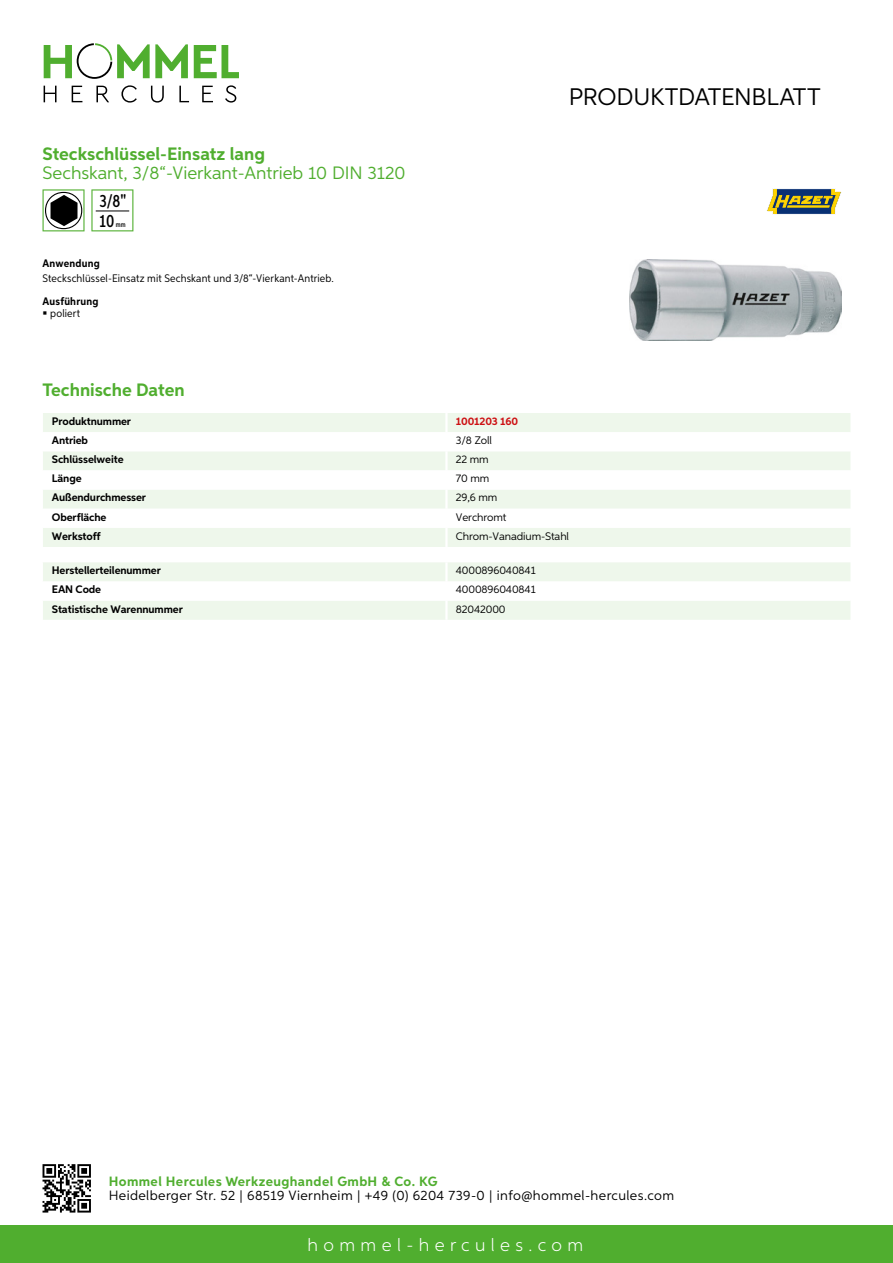
<style>
.page{position:relative;width:893px;height:1263px;background:#fff}
.page>*{position:absolute;margin:0;border:0;box-sizing:border-box;transform-origin:0 0}
.t1{font:24px "Aspira";letter-spacing:-.01em;color:#000}
.t2{font:700 18px "Aspira";color:#50ae2f}
.t3{font:18px "Aspira";color:#50ae2f}
.t4{font:300 18px "Aspira";letter-spacing:.3em;color:#fff}
.t5{font:500 17.85px/20.4px "Aspira XX Nar";color:#000}
.t6{font:13.5px "Aspira";letter-spacing:.03em;color:#000}
.t7{font:700 13.5px "Aspira";letter-spacing:.03em;color:#50ae2f}
.t8{font:700 10.95px "Aspira";letter-spacing:-.01em;color:#000}
.t9{font:10.95px "Aspira";letter-spacing:-.01em;color:#000}
.t10{font:10.95px "Aspira Nar";letter-spacing:.015em;color:#000}
.t11{font:700 10.95px "Aspira Nar";letter-spacing:.02em;color:#000}
.t12{font:700 10.95px "Aspira";letter-spacing:-.01em;color:#cd1013}
.t13{font:500 7.35px "Aspira XX Nar";color:#000}
</style>
<div class="page">
<div style="left:0;top:1226px;width:893px;height:37px;background:#50ae2f"></div>
<svg style="left:43px;top:1164px;width:48px;height:48px"></svg>
<svg style="left:194px;top:45px;width:45px;height:33px"></svg>
<svg style="left:44px;top:43px;width:144px;height:36px"></svg>
<svg style="left:44px;top:86px;width:13px;height:16px"></svg>
<svg style="left:72px;top:86px;width:10px;height:16px"></svg>
<svg style="left:96px;top:86px;width:13px;height:16px"></svg>
<svg style="left:121px;top:85px;width:16px;height:18px"></svg>
<svg style="left:151px;top:86px;width:13px;height:17px"></svg>
<svg style="left:179px;top:86px;width:10px;height:16px"></svg>
<svg style="left:202px;top:86px;width:11px;height:16px"></svg>
<svg style="left:225px;top:85px;width:11px;height:18px"></svg>
<div style="left:43px;top:413px;width:807px;height:134px;background:#eef7eb"></div>
<svg style="left:43px;top:432px;width:807px;height:96px"></svg>
<hr style="left:445px;top:413px;width:3px;height:19px;background:#fff">
<hr style="left:445px;top:432px;width:3px;height:19px;background:#fff">
<hr style="left:445px;top:451px;width:3px;height:19px;background:#fff">
<hr style="left:445px;top:470px;width:3px;height:20px;background:#fff">
<hr style="left:445px;top:490px;width:3px;height:19px;background:#fff">
<hr style="left:445px;top:509px;width:3px;height:19px;background:#fff">
<hr style="left:445px;top:528px;width:3px;height:19px;background:#fff">
<svg style="left:43px;top:562px;width:807px;height:58px"></svg>
<hr style="left:445px;top:601px;width:3px;height:19px;background:#fff">
<svg style="left:43px;top:189px;width:42px;height:42px"></svg>
<svg style="left:91px;top:189px;width:42px;height:42px"></svg>
<hr style="left:96px;top:211px;width:33px;height:1px;background:#000">
<img style="left:629px;top:259px;width:213px;height:81px">
<svg style="left:767px;top:188px;width:75px;height:26px;background:#818763"></svg>
<h2 class="t2" style="left:43px;top:142px;width:224px">Steckschlüssel-Einsatz lang</h2>
<h2 class="t3" style="left:43px;top:162px;width:365px">Sechskant, 3/8“-Vierkant-Antrieb 10 DIN 3120</h2>
<h3 class="t5" style="left:100px;top:191px;width:28px">3/8"<br>10</h3>
<p class="t13" style="left:116px;top:220px;width:11px">mm</p>
<p class="t11" style="left:43px;top:257px;width:59px">Anwendung</p>
<p class="t10" style="left:43px;top:272px;width:293px">Steckschlüssel-Einsatz mit Sechskant und 3/8“-Vierkant-Antrieb.</p>
<p class="t11" style="left:43px;top:294px;width:58px">Ausführung</p>
<p class="t10" style="left:50px;top:307px;width:32px">poliert</p>
<h1 class="t1" style="left:569px;top:82px;width:253px">Produktdatenblatt</h1>
<h2 class="t2" style="left:43px;top:379px;width:144px">Technische Daten</h2>
<p class="t8" style="left:52px;top:414px;width:81px">Produktnummer</p>
<p class="t12" style="left:456px;top:414px;width:64px">1001203 160</p>
<p class="t8" style="left:52px;top:434px;width:38px">Antrieb</p>
<p class="t9" style="left:456px;top:434px;width:38px">3/8 Zoll</p>
<p class="t8" style="left:52px;top:453px;width:73px">Schlüsselweite</p>
<p class="t9" style="left:456px;top:453px;width:34px">22 mm</p>
<p class="t8" style="left:52px;top:472px;width:31px">Länge</p>
<p class="t9" style="left:456px;top:472px;width:35px">70 mm</p>
<p class="t8" style="left:52px;top:491px;width:96px">Außendurchmesser</p>
<p class="t9" style="left:456px;top:491px;width:43px">29,6 mm</p>
<p class="t8" style="left:52px;top:510px;width:56px">Oberfläche</p>
<p class="t9" style="left:456px;top:510px;width:52px">Verchromt</p>
<p class="t8" style="left:52px;top:529px;width:50px">Werkstoff</p>
<p class="t9" style="left:456px;top:529px;width:115px">Chrom-Vanadium-Stahl</p>
<p class="t8" style="left:52px;top:564px;width:111px">Herstellerteilenummer</p>
<p class="t9" style="left:456px;top:564px;width:81px">4000896040841</p>
<p class="t8" style="left:52px;top:583px;width:51px">EAN Code</p>
<p class="t9" style="left:456px;top:583px;width:81px">4000896040841</p>
<p class="t8" style="left:52px;top:602px;width:132px">Statistische Warennummer</p>
<p class="t9" style="left:456px;top:602px;width:51px">82042000</p>
<p class="t7" style="left:109px;top:1172px;width:330px">Hommel Hercules Werkzeughandel GmbH &amp; Co. KG</p>
<p class="t6" style="left:109px;top:1187px;width:567px">Heidelberger Str. 52 | 68519 Viernheim | +49 (0) 6204 739-0 | info@hommel-hercules.com</p>
<h2 class="t4" style="left:307px;top:1234px;width:277px">hommel-hercules.com</h2>
</div>
